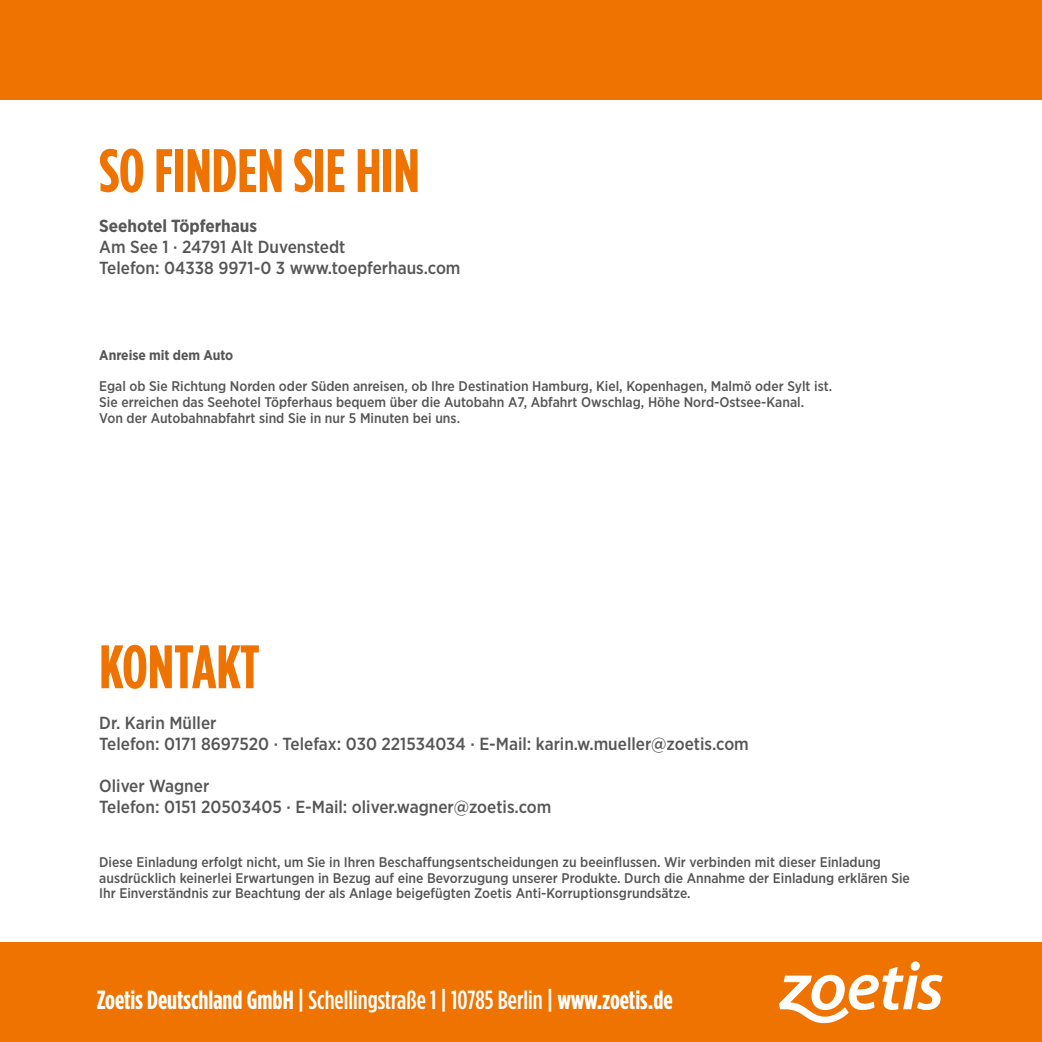
<style>
.page{position:relative;width:1042px;height:1042px;background:#fff}
.page>*{position:absolute;margin:0;border:0;box-sizing:border-box;transform-origin:0 0}
.t1{font:700 61.25px "Gotham Condensed";color:#ee7300}
.t2{font:700 26.25px "Gotham Condensed";color:#fff}
.t3{font:500 17.5px/21px "Gotham Narrow";color:#565656}
.t4{font:700 17.5px "Gotham Narrow";color:#565656}
.t5{font:500 14px/15.8px "Gotham Narrow";color:#565656}
.t6{font:700 14px "Gotham Narrow";color:#565656}
.s1{font-weight:500}
</style>
<div class="page">
<div style="left:0;top:943px;width:1042px;height:99px;background:#ee7300"></div>
<div style="left:910px;top:961px;width:10px;height:9px;background:#fff;border-radius:50%"></div>
<svg style="left:779px;top:967px;width:164px;height:56px"></svg>
<div style="left:0;top:0;width:1042px;height:99px;background:#ee7300"></div>
<h1 class="t1" style="left:99px;top:136px;width:322px">SO FINDEN SIE HIN</h1>
<p class="t4" style="left:99px;top:215px;width:159px">Seehotel Töpferhaus</p>
<p class="t3" style="left:99px;top:236px;width:363px">Am See 1 · 24791 Alt Duvenstedt<br>Telefon: 04338 9971-0 3 www.toepferhaus.com</p>
<p class="t6" style="left:99px;top:346px;width:136px">Anreise mit dem Auto</p>
<p class="t5" style="left:99px;top:378px;width:734px">Egal ob Sie Richtung Norden oder Süden anreisen, ob Ihre Destination Hamburg, Kiel, Kopenhagen, Malmö oder Sylt ist.<br>Sie erreichen das Seehotel Töpferhaus bequem über die Autobahn A7, Abfahrt Owschlag, Höhe Nord-Ostsee-Kanal.<br>Von der Autobahnabfahrt sind Sie in nur 5 Minuten bei uns.</p>
<h1 class="t1" style="left:99px;top:632px;width:162px">KONTAKT</h1>
<p class="t3" style="left:99px;top:711px;width:651px">Dr. Karin Müller<br>Telefon: 0171 8697520 · Telefax: 030 221534034 · E-Mail: karin.w.mueller@zoetis.com</p>
<p class="t3" style="left:99px;top:774px;width:454px">Oliver Wagner<br>Telefon: 0151 20503405 · E-Mail: oliver.wagner@zoetis.com</p>
<p class="t5" style="left:99px;top:854px;width:812px">Diese Einladung erfolgt nicht, um Sie in Ihren Beschaffungsentscheidungen zu beeinflussen. Wir verbinden mit dieser Einladung ausdrücklich keinerlei Erwartungen in Bezug auf eine Bevorzugung unserer Produkte. Durch die Annahme der Einladung erklären Sie<br>Ihr Einverständnis zur Beachtung der als Anlage beigefügten Zoetis Anti-Korruptionsgrundsätze.</p>
<h2 class="t2" style="left:97px;top:985px;width:577px">Zoetis Deutschland GmbH | <span class="s1">Schellingstraße 1</span> | <span class="s1">10785 Berlin</span> | www.zoetis.de</h2>
</div>
